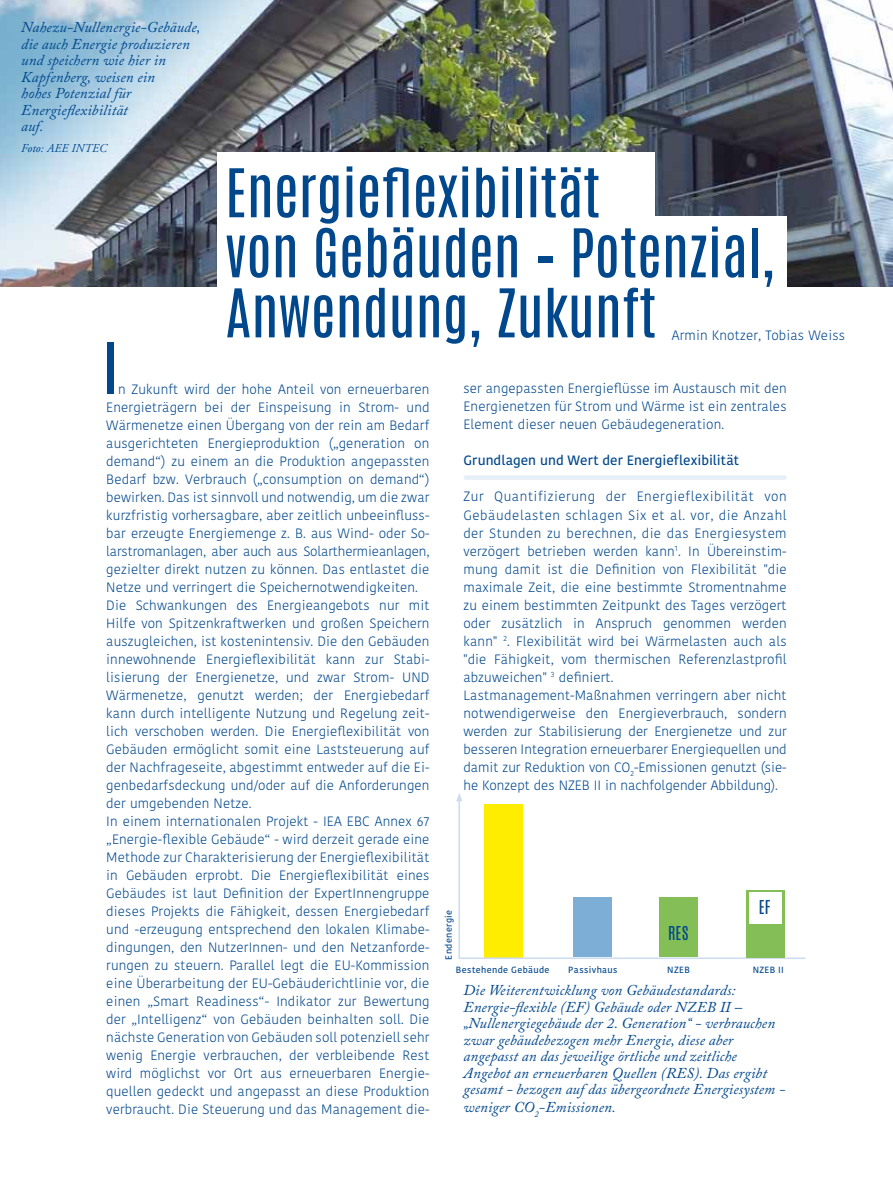
<style>
.page{position:relative;width:893px;height:1191px;background:#fff}
.page>*{position:absolute;margin:0;border:0;box-sizing:border-box;transform-origin:0 0}
.t1{font:60px "Antonio";color:#00478c}
.t2{font:57px/60px "Antonio";color:#00478c}
.t3{font:15.9px "Antonio";color:#00478c}
.t4{font:italic 15px/16.5px "Adobe Caslon Pro";letter-spacing:.01em;color:#00478c}
.t5{font:300 13.5px/18px "Kohinoor Devanagari";letter-spacing:.01em;color:#00478c}
.t6{font:600 13.5px "Kohinoor Devanagari";letter-spacing:.005em;color:#00478c}
.t7{font:italic 12px "Adobe Garamond Pro";letter-spacing:.01em;color:#00478c}
.t8{font:600 9px "Kohinoor Devanagari";letter-spacing:.04em;color:#00478c}
</style>
<div class="page">
<img style="left:0;top:0;width:893px;height:286px">
<div style="left:466px;top:475px;width:318px;height:5px;background:#e6eef7"></div>
<div style="left:217px;top:152px;width:437px;height:77px;background:#fff"></div>
<div style="left:217px;top:216px;width:570px;height:77px;background:#fff"></div>
<svg style="left:458px;top:801px;width:348px;height:158px"></svg>
<svg style="left:456px;top:793px;width:6px;height:8px"></svg>
<div style="left:573px;top:897px;width:38px;height:60px;background:#7daed6"></div>
<div style="left:659px;top:897px;width:39px;height:60px;background:#83be56"></div>
<div style="left:747px;top:921px;width:38px;height:36px;background:#83be56"></div>
<div style="left:747px;top:890px;width:38px;height:31px;background:#83be56"></div>
<div style="left:749px;top:892px;width:33px;height:31px;background:#fff"></div>
<p class="t4" style="left:21px;top:19px;width:181px">Nahezu-Nullenergie-Gebäude, die auch Energie produzieren und speichern wie hier in<br>Kapfenberg, weisen ein<br>hohes Potenzial für<br>Energieflexibilität<br>auf.</p>
<p class="t7" style="left:21px;top:141px;width:87px">Foto: AEE INTEC</p>
<h2 class="t2" style="left:225px;top:163px;width:551px">Energieflexibilität<br>von Gebäuden – Potenzial,<br>Anwendung, Zukunft</h2>
<p class="t5" style="left:672px;top:326px;width:175px">Armin Knotzer, Tobias Weiss</p>
<h1 class="t1" style="left:103px;top:324px;width:17px">I</h1>
<p class="t5" style="left:106px;top:380px;width:325px;text-indent:12px">n Zukunft wird der hohe Anteil von erneuerbaren Energieträgern bei der Einspeisung in Strom- und Wärmenetze einen Übergang von der rein am Bedarf ausgerichteten Energieproduktion („generation on demand“) zu einem an die Produktion angepassten Bedarf bzw. Verbrauch („consumption on demand“) bewirken. Das ist sinnvoll und notwendig, um die zwar kurzfristig vorhersagbare, aber zeitlich unbeeinfluss&shy;bar erzeugte Energiemenge z. B. aus Wind- oder So&shy;larstromanlagen, aber auch aus Solarthermieanlagen, gezielter direkt nutzen zu können. Das entlastet die Netze und verringert die Speichernotwendigkeiten.<br>Die Schwankungen des Energieangebots nur mit Hilfe von Spitzenkraftwerken und großen Speichern auszugleichen, ist kostenintensiv. Die den Gebäuden innewohnende Energieflexibilität kann zur Stabi&shy;lisierung der Energienetze, und zwar Strom- UND Wärmenetze, genutzt werden; der Energiebedarf kann durch intelligente Nutzung und Regelung zeit&shy;lich verschoben werden. Die Energieflexibilität von Gebäuden ermöglicht somit eine Laststeuerung auf der Nachfrageseite, abgestimmt entweder auf die Ei&shy;genbedarfsdeckung und/oder auf die Anforderungen der umgebenden Netze.<br>In einem internationalen Projekt - IEA EBC Annex 67 „Energie-flexible Gebäude“ - wird derzeit gerade eine Methode zur Charakterisierung der Energieflexibilität in Gebäuden erprobt. Die Energieflexibilität eines Gebäudes ist laut Definition der ExpertInnengruppe dieses Projekts die Fähigkeit, dessen Energiebedarf und -erzeugung entsprechend den lokalen Klimabe&shy;dingungen, den NutzerInnen- und den Netzanforde&shy;rungen zu steuern. Parallel legt die EU-Kommission eine Überarbeitung der EU-Gebäuderichtlinie vor, die einen „Smart Readiness“- Indikator zur Bewertung der „Intelligenz“ von Gebäuden beinhalten soll. Die nächste Generation von Gebäuden soll potenziell sehr wenig Energie verbrauchen, der verbleibende Rest wird möglichst vor Ort aus erneuerbaren Energie&shy;quellen gedeckt und angepasst an diese Produktion verbraucht. Die Steuerung und das Management die-</p>
<p class="t5" style="left:463px;top:380px;width:325px;text-align:justify">ser angepassten Energieflüsse im Austausch mit den Energienetzen für Strom und Wärme ist ein zentrales Element dieser neuen Gebäudegeneration.</p>
<p class="t6" style="left:463px;top:453px;width:277px">Grundlagen und Wert der Energieflexibilität</p>
<p class="t5" style="left:463px;top:488px;width:325px">Zur Quantifizierung der Energieflexibilität von Gebäudelasten schlagen Six et al. vor, die Anzahl der Stunden zu berechnen, die das Energiesystem verzögert betrieben werden kann<sup>1</sup>. In Übereinstim&shy;mung damit ist die Definition von Flexibilität "die maximale Zeit, die eine bestimmte Stromentnahme zu einem bestimmten Zeitpunkt des Tages verzögert oder zusätzlich in Anspruch genommen werden kann" <sup>2</sup>. Flexibilität wird bei Wärmelasten auch als "die Fähigkeit, vom thermischen Referenzlastprofil abzuweichen" <sup>3</sup> definiert.<br>Lastmanagement-Maßnahmen verringern aber nicht notwendigerweise den Energieverbrauch, sondern werden zur Stabilisierung der Energienetze und zur besseren Integration erneuerbarer Energiequellen und damit zur Reduktion von CO<sub>2</sub>-Emissionen genutzt (sie&shy;he Konzept des NZEB II in nachfolgender Abbildung).</p>
<p class="t3" style="left:759px;top:895px;width:13px">EF</p>
<p class="t8" style="left:444px;top:959px;width:51px;rotate:-90deg">Endenergie</p>
<p class="t3" style="left:668px;top:921px;width:22px">RES</p>
<p class="t8" style="left:456px;top:964px;width:95px">Bestehende Gebäude</p>
<p class="t8" style="left:568px;top:964px;width:51px">Passivhaus</p>
<p class="t8" style="left:667px;top:964px;width:24px">NZEB</p>
<p class="t8" style="left:753px;top:964px;width:33px">NZEB II</p>
<p class="t4" style="left:463px;top:982px;width:323px">Die Weiterentwicklung von Gebäudestandards:<br>Energie-flexible (EF) Gebäude oder NZEB II – „Nullenergiegebäude der 2. Generation“ - verbrauchen zwar gebäudebezogen mehr Energie, diese aber angepasst an das jeweilige örtliche und zeitliche Angebot an erneuerbaren Quellen (RES). Das ergibt gesamt - bezogen auf das übergeordnete Energiesystem -</p>
<p class="t4" style="left:463px;top:1099px;width:154px">weniger CO<sub>2</sub>-Emissionen.</p>
</div>
